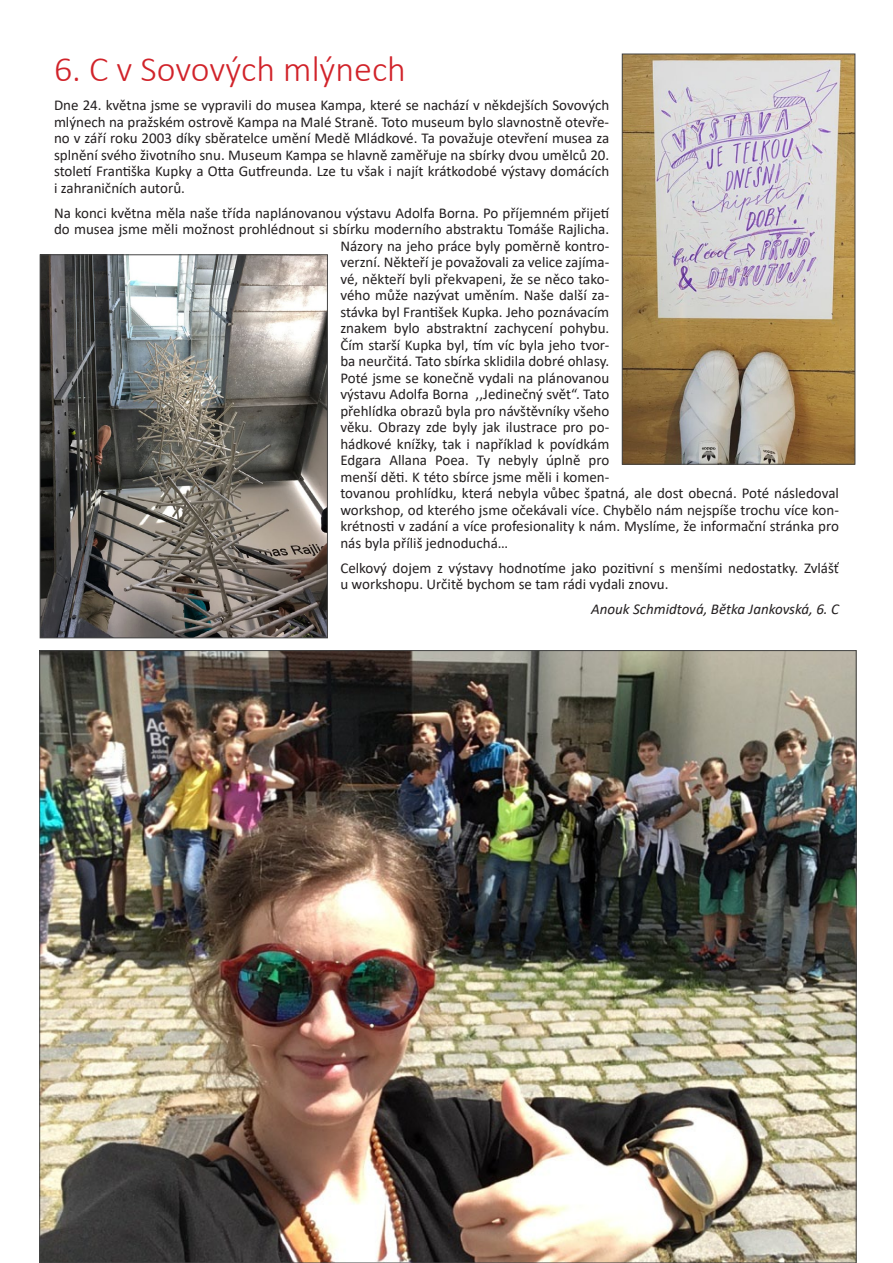
<style>
.page{position:relative;width:893px;height:1263px;background:#fff}
.page>*{position:absolute;margin:0;border:0;box-sizing:border-box;transform-origin:0 0}
.t1{font:300 36px "Calibri";color:#d1232a}
.t2{font:15px/16.5px "Calibri";color:#231f20;text-align:justify}
.t3{font:italic 15px "Calibri";color:#231f20}
</style>
<div class="page">
<img style="left:41px;top:652px;width:813px;height:609px">
<img style="left:624px;top:56px;width:229px;height:406px">
<div style="left:622px;top:54px;width:233px;height:410px;border:1px solid #444"></div>
<img style="left:42px;top:257px;width:284px;height:379px">
<div style="left:40px;top:255px;width:288px;height:383px;border:1px solid #444"></div>
<h1 class="t1" style="left:54px;top:47px;width:354px">6. C v Sovových mlýnech</h1>
<p class="t2" style="left:54px;top:97px;width:557px">Dne 24. května jsme se vypravili do musea Kampa, které se nachází v někdejších Sovových mlýnech na pražském ostrově Kampa na Malé Straně. Toto museum bylo slavnostně otevře&shy;no v září roku 2003 díky sběratelce umění Medě Mládkové. Ta považuje otevření musea za splnění svého životního snu. Museum Kampa se hlavně zaměřuje na sbírky dvou umělců 20. století Františka Kupky a Otta Gutfreunda. Lze tu však i najít krátkodobé výstavy domácích i zahraničních autorů.</p>
<p class="t2" style="left:54px;top:204px;width:557px">Na konci května měla naše třída naplánovanou výstavu Adolfa Borna. Po příjemném přijetí</p>
<p class="t2" style="left:54px;top:221px;width:557px">do musea jsme měli možnost prohlédnout si sbírku moderního abstraktu Tomáše Rajlicha.</p>
<p class="t2" style="left:340px;top:237px;width:270px">Názory na jeho práce byly poměrně kontro-</p>
<p class="t2" style="left:340px;top:254px;width:270px">verzní. Někteří je považovali za velice zajíma-</p>
<p class="t2" style="left:340px;top:270px;width:270px">vé, někteří byli překvapeni, že se něco tako-</p>
<p class="t2" style="left:340px;top:287px;width:270px">vého může nazývat uměním. Naše další za-</p>
<p class="t2" style="left:340px;top:303px;width:270px">stávka byl František Kupka. Jeho poznávacím</p>
<p class="t2" style="left:340px;top:320px;width:270px">znakem bylo abstraktní zachycení pohybu.</p>
<p class="t2" style="left:340px;top:336px;width:270px">Čím starší Kupka byl, tím víc byla jeho tvor-</p>
<p class="t2" style="left:340px;top:353px;width:270px">ba neurčitá. Tato sbírka sklidila dobré ohlasy.</p>
<p class="t2" style="left:340px;top:369px;width:270px">Poté jsme se konečně vydali na plánovanou</p>
<p class="t2" style="left:340px;top:386px;width:270px">výstavu Adolfa Borna ,,Jedinečný svět“. Tato</p>
<p class="t2" style="left:340px;top:402px;width:270px">přehlídka obrazů byla pro návštěvníky všeho</p>
<p class="t2" style="left:340px;top:419px;width:270px">věku. Obrazy zde byly jak ilustrace pro po-</p>
<p class="t2" style="left:340px;top:435px;width:270px">hádkové knížky, tak i například k povídkám</p>
<p class="t2" style="left:340px;top:452px;width:270px">Edgara Allana Poea. Ty nebyly úplně pro</p>
<p class="t2" style="left:340px;top:468px;width:270px">menší děti. K této sbírce jsme měli i komen-</p>
<p class="t2" style="left:340px;top:485px;width:500px">tovanou prohlídku, která nebyla vůbec špatná, ale dost obecná. Poté následoval</p>
<p class="t2" style="left:340px;top:501px;width:500px">workshop, od kterého jsme očekávali více. Chybělo nám nejspíše trochu více kon-</p>
<p class="t2" style="left:340px;top:518px;width:500px">krétnosti v zadání a více profesionality k nám. Myslíme, že informační stránka pro</p>
<p class="t2" style="left:340px;top:534px;width:169px">nás byla příliš jednoduchá…</p>
<p class="t2" style="left:340px;top:559px;width:500px">Celkový dojem z výstavy hodnotíme jako pozitivní s menšími nedostatky. Zvlášť u workshopu. Určitě bychom se tam rádi vydali znovu.</p>
<p class="t3" style="left:591px;top:599px;width:249px">Anouk Schmidtová, Bětka Jankovská, 6. C</p>
</div>
